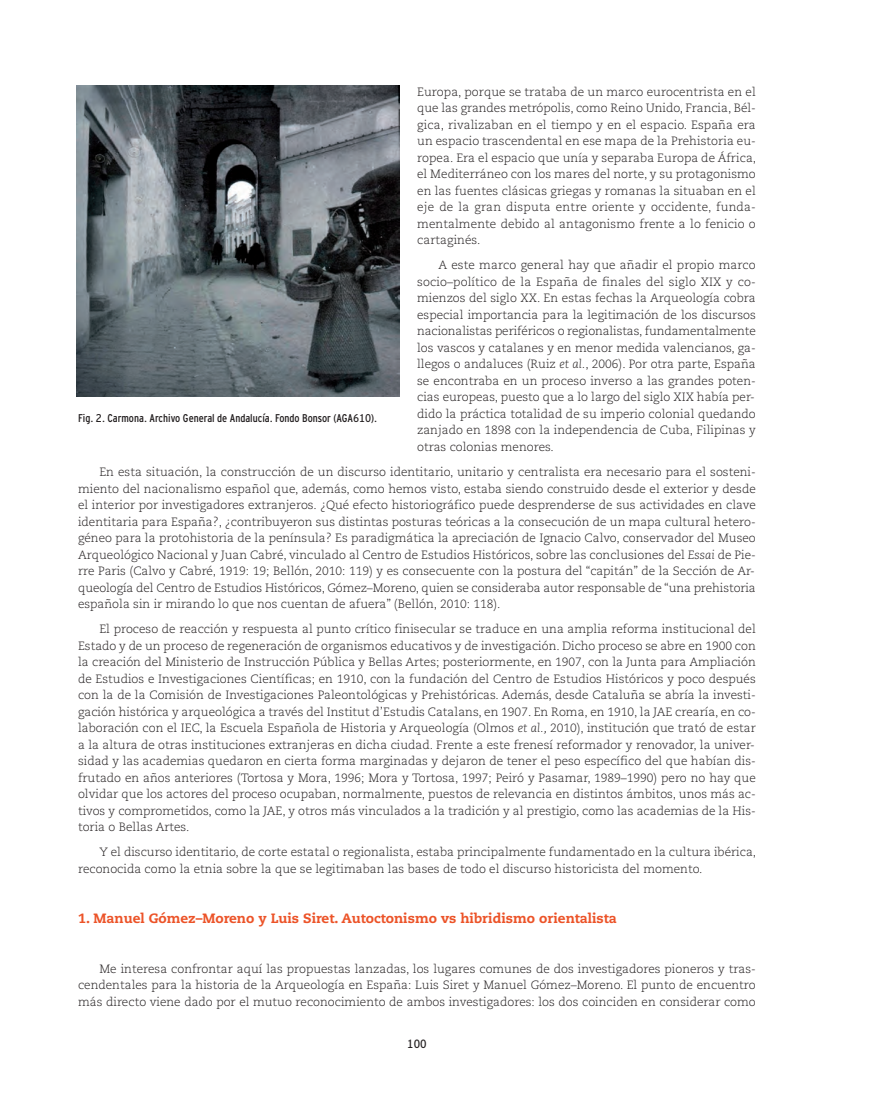
<style>
.page{position:relative;width:885px;height:1106px;background:#fff}
.page>*{position:absolute;margin:0;border:0;box-sizing:border-box;transform-origin:0 0}
.t1{font:800 13.5px "Caecilia LT Std";color:#ec5328}
.t2{font:300 12px/16.5px "Caecilia LT Std";color:#231f20;text-align:justify}
.t3{font:12px "Interstate Cond Mono";color:#231f20}
.t4{font:11.25px "Interstate Cond Mono";color:#231f20}
.s1{font-style:italic}
</style>
<div class="page">
<img style="left:77px;top:86px;width:322px;height:311px">
<p class="t2" style="left:417px;top:84px;width:340px">Europa, porque se trataba de un marco eurocentrista en el que las grandes metrópolis, como Reino Unido, Francia, Bél&shy;gica, rivalizaban en el tiempo y en el espacio. España era un espacio trascendental en ese mapa de la Prehistoria eu&shy;ropea. Era el espacio que unía y separaba Europa de África, el Mediterráneo con los mares del norte, y su protagonismo en las fuentes clásicas griegas y romanas la situaban en el eje de la gran disputa entre oriente y occidente, funda&shy;mentalmente debido al antagonismo frente a lo fenicio o cartaginés.</p>
<p class="t2" style="left:417px;top:258px;width:340px;text-indent:21px">A este marco general hay que añadir el propio marco socio–político de la España de finales del siglo XIX y co&shy;mienzos del siglo XX. En estas fechas la Arqueología cobra especial importancia para la legitimación de los discursos nacionalistas periféricos o regionalistas, fundamentalmente los vascos y catalanes y en menor medida valencianos, ga&shy;llegos o andaluces (Ruiz <span class="s1">et al.</span>, 2006). Por otra parte, España se encontraba en un proceso inverso a las grandes poten&shy;cias europeas, puesto que a lo largo del siglo XIX había per&shy;dido la práctica totalidad de su imperio colonial quedando zanjado en 1898 con la independencia de Cuba, Filipinas y otras colonias menores.</p>
<p class="t2" style="left:78px;top:464px;width:679px;text-indent:21px">En esta situación, la construcción de un discurso identitario, unitario y centralista era necesario para el sosteni&shy;miento del nacionalismo español que, además, como hemos visto, estaba siendo construido desde el exterior y desde el interior por investigadores extranjeros. ¿Qué efecto historiográfico puede desprenderse de sus actividades en clave identitaria para España?, ¿contribuyeron sus distintas posturas teóricas a la consecución de un mapa cultural hetero&shy;géneo para la protohistoria de la península? Es paradigmática la apreciación de Ignacio Calvo, conservador del Museo Arqueológico Nacional y Juan Cabré, vinculado al Centro de Estudios Históricos, sobre las conclusiones del <span class="s1">Essai</span> de Pie&shy;rre Paris (Calvo y Cabré, 1919: 19; Bellón, 2010: 119) y es consecuente con la postura del “capitán” de la Sección de Ar&shy;queología del Centro de Estudios Históricos, Gómez–Moreno, quien se consideraba autor responsable de “una prehistoria española sin ir mirando lo que nos cuentan de afuera” (Bellón, 2010: 118).</p>
<p class="t2" style="left:78px;top:622px;width:679px;text-indent:21px">El proceso de reacción y respuesta al punto crítico finisecular se traduce en una amplia reforma institucional del Estado y de un proceso de regeneración de organismos educativos y de investigación. Dicho proceso se abre en 1900 con la creación del Ministerio de Instrucción Pública y Bellas Artes; posteriormente, en 1907, con la Junta para Ampliación de Estudios e Investigaciones Científicas; en 1910, con la fundación del Centro de Estudios Históricos y poco después con la de la Comisión de Investigaciones Paleontológicas y Prehistóricas. Además, desde Cataluña se abría la investi&shy;gación histórica y arqueológica a través del Institut d’Estudis Catalans, en 1907. En Roma, en 1910, la JAE crearía, en co&shy;laboración con el IEC, la Escuela Española de Historia y Arqueología (Olmos <span class="s1">et al.,</span> 2010), institución que trató de estar a la altura de otras instituciones extranjeras en dicha ciudad. Frente a este frenesí reformador y renovador, la univer&shy;sidad y las academias quedaron en cierta forma marginadas y dejaron de tener el peso específico del que habían dis&shy;frutado en años anteriores (Tortosa y Mora, 1996; Mora y Tortosa, 1997; Peiró y Pasamar, 1989–1990) pero no hay que olvidar que los actores del proceso ocupaban, normalmente, puestos de relevancia en distintos ámbitos, unos más ac&shy;tivos y comprometidos, como la JAE, y otros más vinculados a la tradición y al prestigio, como las academias de la His&shy;toria o Bellas Artes.</p>
<p class="t2" style="left:78px;top:845px;width:679px;text-indent:21px">Y el discurso identitario, de corte estatal o regionalista, estaba principalmente fundamentado en la cultura ibérica, reconocida como la etnia sobre la que se legitimaban las bases de todo el discurso historicista del momento.</p>
<p class="t1" style="left:78px;top:912px;width:540px">1. Manuel Gómez–Moreno y Luis Siret. Autoctonismo vs hibridismo orientalista</p>
<p class="t2" style="left:78px;top:961px;width:679px;text-indent:21px">Me interesa confrontar aquí las propuestas lanzadas, los lugares comunes de dos investigadores pioneros y tras&shy;cendentales para la historia de la Arqueología en España: Luis Siret y Manuel Gómez–Moreno. El punto de encuentro más directo viene dado por el mutuo reconocimiento de ambos investigadores: los dos coinciden en considerar como</p>
<p class="t4" style="left:78px;top:413px;width:301px">Fig. 2. Carmona. Archivo General de Andalucía. Fondo Bonsor (AGA610).</p>
<p class="t3" style="left:407px;top:1039px;width:21px">100</p>
</div>
